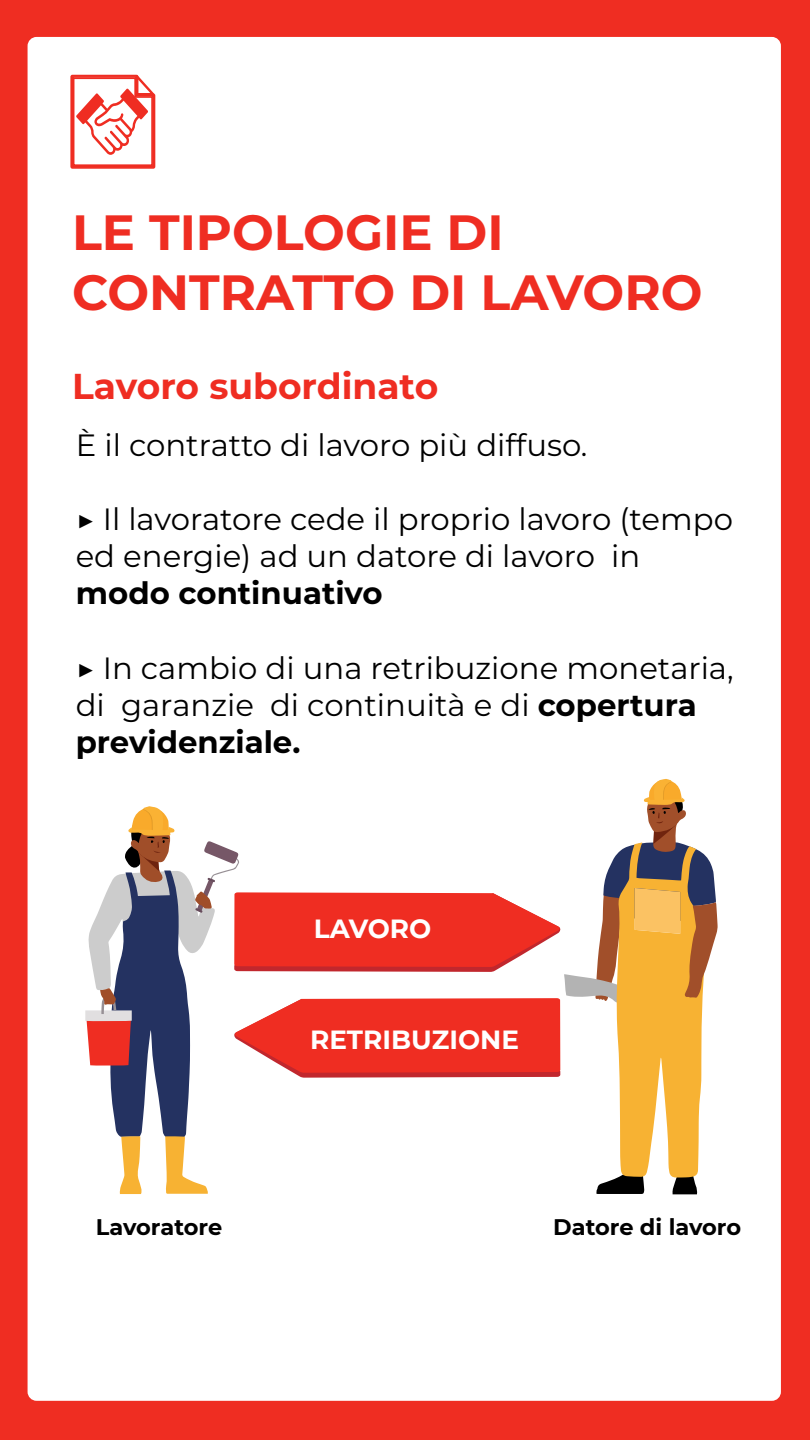
<style>
.page{position:relative;width:810px;height:1440px;background:#ef2d22}
.page>*{position:absolute;margin:0;border:0;box-sizing:border-box;transform-origin:0 0}
.t1{font:700 49.5px/59.4px "Montserrat";color:#ef2d22}
.t2{font:700 36px "Montserrat";color:#ef2d22}
.t3{font:30.75px/36.9px "Montserrat";color:#000}
.t4{font:700 30.75px "Montserrat";color:#000}
.t5{font:700 26.25px "Montserrat";color:#fff}
.t6{font:700 22.5px "Montserrat";letter-spacing:-.005em;color:#000}
.s1{font-size:31.5px}
.s2{font-weight:700}
</style>
<div class="page">
<div style="left:28px;top:37px;width:753px;height:1364px;background:#fff;border-radius:9px"></div>
<svg style="left:70px;top:74px;width:86px;height:95px"></svg>
<svg style="left:85px;top:779px;width:633px;height:415px"></svg>
<h1 class="t1" style="left:72px;top:200px;width:632px">LE TIPOLOGIE DI<br>CONTRATTO DI LAVORO</h1>
<p class="t2" style="left:72px;top:361px;width:368px">Lavoro subordinato</p>
<p class="t3" style="left:76px;top:425px;width:513px">È il contratto di lavoro più diffuso.</p>
<p class="t3" style="left:76px;top:500px;width:659px"><span class="s1">▶</span> Il lavoratore cede il proprio lavoro (tempo ed energie) ad un datore di lavoro in</p>
<p class="t4" style="left:76px;top:571px;width:309px">modo continuativo</p>
<p class="t3" style="left:76px;top:648px;width:659px"><span class="s1">▶</span> In cambio di una retribuzione monetaria, di garanzie di continuità e di <span class="s2">copertura previdenziale.</span></p>
<p class="t5" style="left:314px;top:910px;width:119px">LAVORO</p>
<p class="t5" style="left:310px;top:1020px;width:211px">RETRIBUZIONE</p>
<p class="t6" style="left:96px;top:1211px;width:128px">Lavoratore</p>
<p class="t6" style="left:553px;top:1211px;width:189px">Datore di lavoro</p>
</div>
